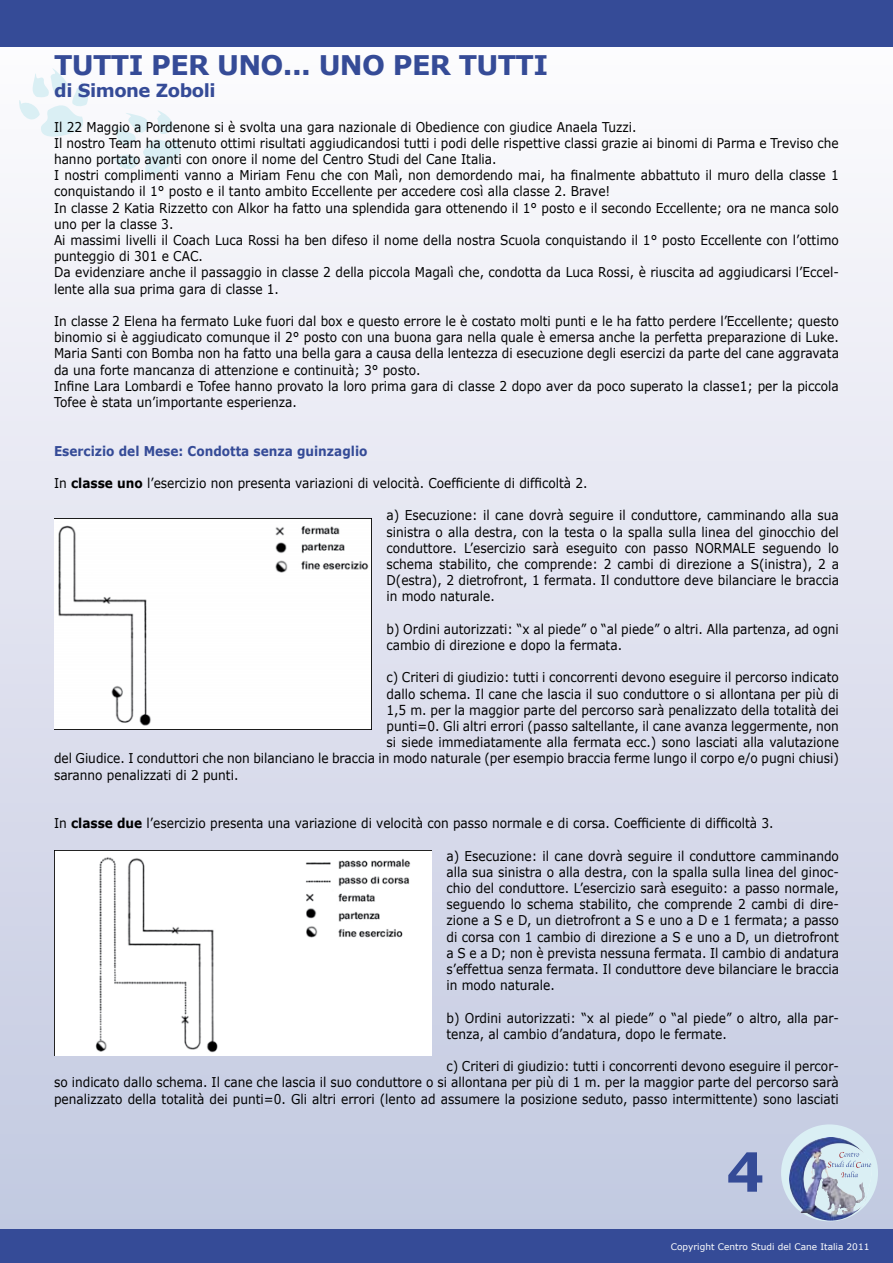
<style>
.page{position:relative;width:893px;height:1263px;background:#fff}
.page>*{position:absolute;margin:0;border:0;box-sizing:border-box;transform-origin:0 0}
.t1{font:700 54px "Verdana";color:#354b97}
.t2{font:700 27px "Verdana";letter-spacing:-.025em;color:#354b97}
.t3{font:700 18px "Verdana";letter-spacing:-.025em;color:#354b97}
.t4{font:13.5px/16.2px "Verdana";color:#000;scale:.9 1}
.t5{font:700 13.5px "Verdana";color:#354b97;scale:.9 1}
.t6{font:9px "Verdana";color:#fff}
.s1{font-weight:700}
</style>
<div class="page">
<div style="left:0;top:0;width:893px;height:1262px;background:linear-gradient(to bottom,#fefcfe,#c1c8e0)"></div>
<div style="left:0;top:0;width:893px;height:46px;background:#354b97"></div>
<div style="left:0;top:1229px;width:893px;height:34px;background:#354b97"></div>
<div style="left:781px;top:1124px;width:97px;height:97px;background:#daeff4;border-radius:50%"></div>
<img style="left:789px;top:1137px;width:83px;height:83px">
<svg style="left:803px;top:1142px;width:70px;height:74px"></svg>
<svg style="left:18px;top:68px;width:73px;height:77px"></svg>
<svg style="left:113px;top:110px;width:68px;height:76px"></svg>
<svg style="left:892px;top:46px;width:1px;height:1183px"></svg>
<img style="left:54px;top:519px;width:318px;height:211px">
<img style="left:54px;top:850px;width:378px;height:205px">
<h2 class="t2" style="left:54px;top:48px;width:495px">TUTTI PER UNO... UNO PER TUTTI</h2>
<h3 class="t3" style="left:54px;top:79px;width:163px">di Simone Zoboli</h3>
<p class="t4" style="left:54px;top:118px;width:874px">Il 22 Maggio a Pordenone si è svolta una gara nazionale di Obedience con giudice Anaela Tuzzi.<br>Il nostro Team ha ottenuto ottimi risultati aggiudicandosi tutti i podi delle rispettive classi grazie ai binomi di Parma e Treviso che hanno portato avanti con onore il nome del Centro Studi del Cane Italia.<br>I nostri complimenti vanno a Miriam Fenu che con Malì, non demordendo mai, ha finalmente abbattuto il muro della classe 1 conquistando il 1° posto e il tanto ambito Eccellente per accedere così alla classe 2. Brave!<br>In classe 2 Katia Rizzetto con Alkor ha fatto una splendida gara ottenendo il 1° posto e il secondo Eccellente; ora ne manca solo uno per la classe 3.<br>Ai massimi livelli il Coach Luca Rossi ha ben difeso il nome della nostra Scuola conquistando il 1° posto Eccellente con l’ottimo punteggio di 301 e CAC.<br>Da evidenziare anche il passaggio in classe 2 della piccola Magalì che, condotta da Luca Rossi, è riuscita ad aggiudicarsi l’Eccel&shy;lente alla sua prima gara di classe 1.</p>
<p class="t4" style="left:54px;top:312px;width:874px">In classe 2 Elena ha fermato Luke fuori dal box e questo errore le è costato molti punti e le ha fatto perdere l’Eccellente; questo binomio si è aggiudicato comunque il 2° posto con una buona gara nella quale è emersa anche la perfetta preparazione di Luke.<br>Maria Santi con Bomba non ha fatto una bella gara a causa della lentezza di esecuzione degli esercizi da parte del cane aggravata da una forte mancanza di attenzione e continuità; 3° posto.<br>Infine Lara Lombardi e Tofee hanno provato la loro prima gara di classe 2 dopo aver da poco superato la classe1; per la piccola Tofee è stata un’importante esperienza.</p>
<p class="t5" style="left:54px;top:442px;width:350px">Esercizio del Mese: Condotta senza guinzaglio</p>
<p class="t4" style="left:54px;top:474px;width:594px">In <span class="s1">classe uno</span> l’esercizio non presenta variazioni di velocità. Coefficiente di difficoltà 2.</p>
<p class="t4" style="left:386px;top:507px;width:504px;text-align:justify">a) Esecuzione: il cane dovrà seguire il conduttore, camminando alla sua sinistra o alla destra, con la testa o la spalla sulla linea del ginocchio del conduttore. L’esercizio sarà eseguito con passo NORMALE seguendo lo schema stabilito, che comprende: 2 cambi di direzione a S(inistra), 2 a D(estra), 2 dietrofront, 1 fermata. Il conduttore deve bilanciare le braccia in modo naturale.</p>
<p class="t4" style="left:386px;top:620px;width:504px">b) Ordini autorizzati: “x al piede” o “al piede” o altri. Alla partenza, ad ogni cambio di direzione e dopo la fermata.</p>
<p class="t4" style="left:386px;top:669px;width:504px">c) Criteri di giudizio: tutti i concorrenti devono eseguire il percorso indicato</p>
<p class="t4" style="left:386px;top:685px;width:504px">dallo schema. Il cane che lascia il suo conduttore o si allontana per più di</p>
<p class="t4" style="left:386px;top:701px;width:504px">1,5 m. per la maggior parte del percorso sarà penalizzato della totalità dei</p>
<p class="t4" style="left:386px;top:717px;width:504px">punti=0. Gli altri errori (passo saltellante, il cane avanza leggermente, non</p>
<p class="t4" style="left:386px;top:734px;width:504px">si siede immediatamente alla fermata ecc.) sono lasciati alla valutazione</p>
<p class="t4" style="left:54px;top:750px;width:874px">del Giudice. I conduttori che non bilanciano le braccia in modo naturale (per esempio braccia ferme lungo il corpo e/o pugni chiusi)</p>
<p class="t4" style="left:54px;top:766px;width:206px">saranno penalizzati di 2 punti.</p>
<p class="t4" style="left:54px;top:815px;width:801px">In <span class="s1">classe due</span> l’esercizio presenta una variazione di velocità con passo normale e di corsa. Coefficiente di difficoltà 3.</p>
<p class="t4" style="left:446px;top:847px;width:438px;text-align:justify">a) Esecuzione: il cane dovrà seguire il conduttore camminando alla sua sinistra o alla destra, con la spalla sulla linea del ginoc&shy;chio del conduttore. L’esercizio sarà eseguito: a passo normale, seguendo lo schema stabilito, che comprende 2 cambi di dire&shy;zione a S e D, un dietrofront a S e uno a D e 1 fermata; a passo di corsa con 1 cambio di direzione a S e uno a D, un dietrofront a S e a D; non è prevista nessuna fermata. Il cambio di andatura s’effettua senza fermata. Il conduttore deve bilanciare le braccia in modo naturale.</p>
<p class="t4" style="left:446px;top:1009px;width:438px">b) Ordini autorizzati: “x al piede” o “al piede” o altro, alla par&shy;tenza, al cambio d’andatura, dopo le fermate.</p>
<p class="t4" style="left:54px;top:1058px;width:874px;text-align:justify;text-indent:392px">c) Criteri di giudizio: tutti i concorrenti devono eseguire il percor&shy;so indicato dallo schema. Il cane che lascia il suo conduttore o si allontana per più di 1 m. per la maggior parte del percorso sarà penalizzato della totalità dei punti=0. Gli altri errori (lento ad assumere la posizione seduto, passo intermittente) sono lasciati</p>
<h1 class="t1" style="left:726px;top:1137px;width:40px">4</h1>
<p class="t6" style="left:671px;top:1241px;width:200px">Copyright Centro Studi del Cane Italia 2011</p>
</div>
